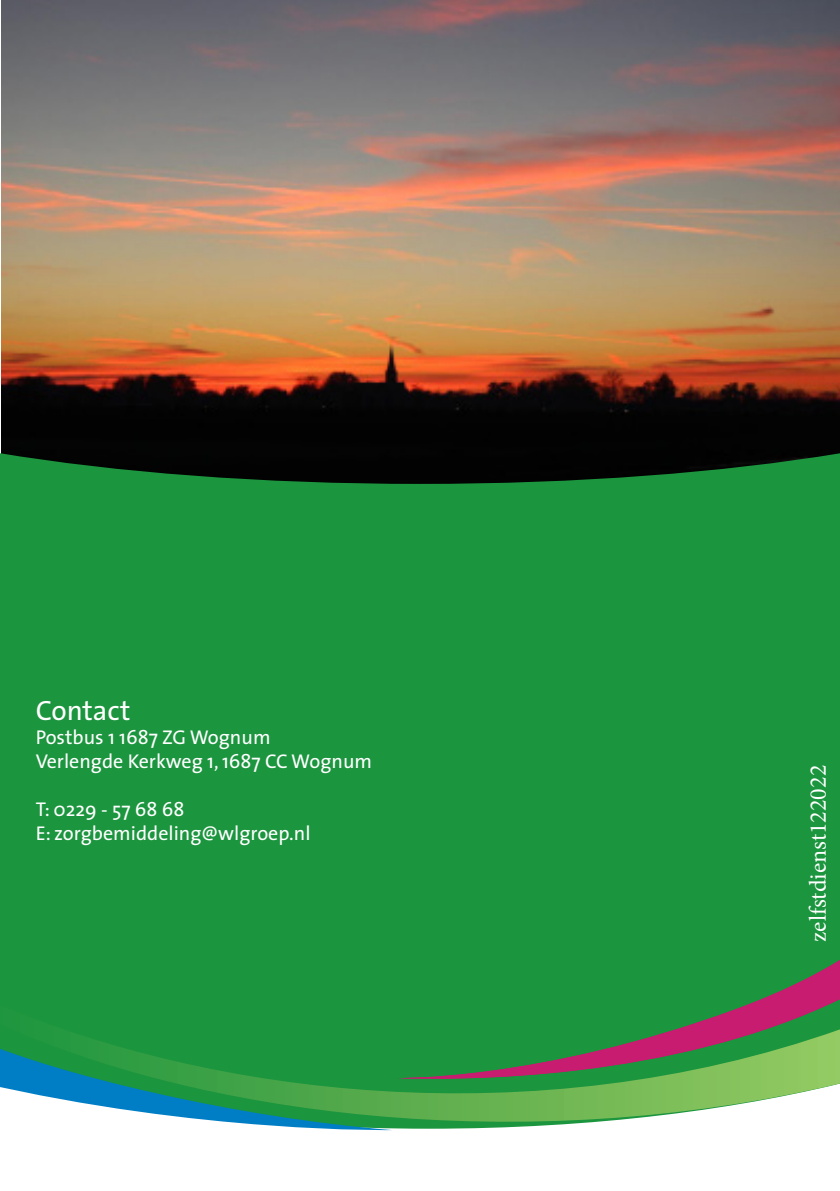
<style>
.page{position:relative;width:840px;height:1191px;background:#fff}
.page>*{position:absolute;margin:0;border:0;box-sizing:border-box;transform-origin:0 0}
.platte_tekst_9_pt{font:28px "The Sans";color:#fff}
.t1{font:24px "Minion Pro";color:#fff}
.platte_tekst_9_pt-2{font:20px "The Sans";color:#fff}
</style>
<div class="page">
<div style="left:0;top:926px;width:839px;height:79px;background:#1b953e"></div>
<img style="left:1px;top:0;width:838px;height:453px">
<svg style="left:0;top:1005px;width:839px;height:124px"></svg>
<svg style="left:0;top:1040px;width:392px;height:91px"></svg>
<hr style="left:394px;top:956px;width:445px;height:4px;background:#1b953e">
<svg style="left:394px;top:960px;width:445px;height:121px;background:#3f8648"></svg>
<div style="left:0;top:453px;width:839px;height:473px;background:#1b953e"></div>
<p class="platte_tekst_9_pt" style="left:36px;top:687px;width:96px">Contact</p>
<p class="platte_tekst_9_pt-2" style="left:36px;top:721px;width:236px">Postbus 1 1687 ZG Wognum</p>
<p class="platte_tekst_9_pt-2" style="left:36px;top:745px;width:338px">Verlengde Kerkweg 1, 1687 CC Wognum</p>
<p class="platte_tekst_9_pt-2" style="left:36px;top:793px;width:150px">T: 0229 - 57 68 68</p>
<p class="platte_tekst_9_pt-2" style="left:36px;top:817px;width:276px">E: zorgbemiddeling@wlgroep.nl</p>
<p class="t1" style="left:801px;top:941px;width:178px;rotate:-90deg">zelfstdienst122022</p>
</div>
